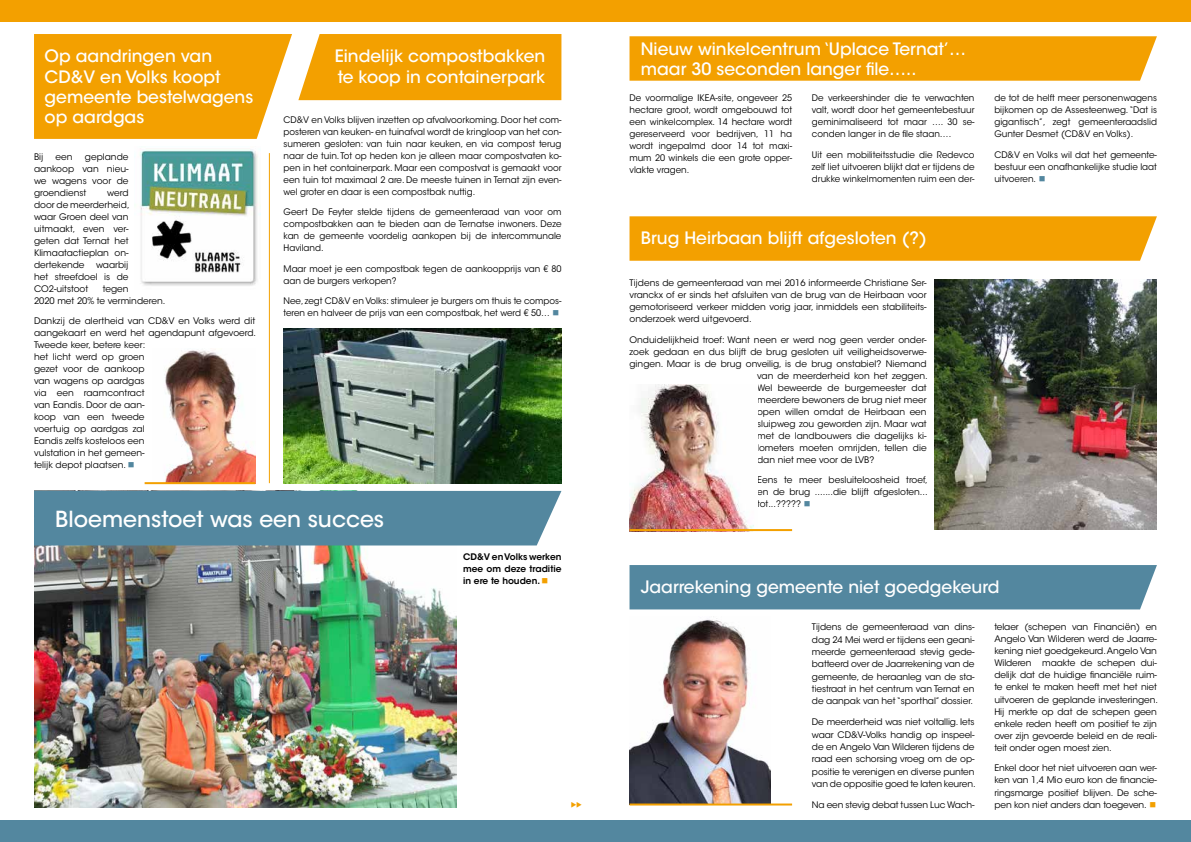
<style>
.page{position:relative;width:1191px;height:842px;background:#fff}
.page>*{position:absolute;margin:0;border:0;box-sizing:border-box;transform-origin:0 0}
.t1{font:500 22px "ITC Avant Garde Std";color:#fff}
.t2{font:500 17px/20.4px "ITC Avant Garde Std";color:#fff}
.t3{font:9px/12px "ITC Avant Garde Std";color:#000;text-align:justify}
.t4{font:600 9px/12px "ITC Avant Garde Std";color:#000;text-align:justify}
.s1{color:#53879f}
.s2{color:#f3a000}
</style>
<div class="page">
<img style="left:34px;top:545px;width:423px;height:263px">
<div style="left:34px;top:34px;width:258px;height:105px;background:#f3a000"></div>
<div style="left:629px;top:216px;width:528px;height:45px;background:#f3a000"></div>
<div style="left:629px;top:36px;width:528px;height:45px;background:#f3a000"></div>
<div style="left:629px;top:565px;width:528px;height:44px;background:#53879f"></div>
<div style="left:34px;top:491px;width:527px;height:54px;background:#53879f"></div>
<div style="left:0;top:0;width:1191px;height:22px;background:#f3a000"></div>
<div style="left:0;top:820px;width:1191px;height:22px;background:#53879f"></div>
<div style="left:298px;top:34px;width:263px;height:66px;background:#f3a000"></div>
<hr style="left:269px;top:153px;width:1px;height:330px;background:#f3a000">
<img style="left:134px;top:149px;width:126px;height:137px">
<img style="left:165px;top:350px;width:90px;height:132px">
<img style="left:283px;top:329px;width:278px;height:154px">
<img style="left:934px;top:280px;width:223px;height:249px">
<img style="left:629px;top:384px;width:125px;height:145px">
<img style="left:629px;top:618px;width:141px;height:185px">
<hr style="left:629px;top:529px;width:163px;height:2px;background:#f3a000">
<hr style="left:145px;top:482px;width:110px;height:2px;background:#f3a000">
<hr style="left:629px;top:803px;width:163px;height:2px;background:#f3a000">
<h2 class="t2" style="left:45px;top:46px;width:210px">Op aandringen van<br>CD&amp;V en Volks koopt gemeente bestelwagens op aardgas</h2>
<p class="t3" style="left:34px;top:151px;width:96px;text-indent:51px">geplande aankoop van nieu&shy;we wagens voor de groendienst</p>
<p class="t3" style="left:34px;top:151px;width:11px">Bij</p>
<p class="t3" style="left:56px;top:151px;width:19px">een</p>
<p class="t3" style="left:34px;top:187px;width:97px;text-indent:73px">werd door de meerderheid, waar Groen deel van uitmaakt, even ver&shy;geten dat Ternat het Klimaatactieplan on&shy;dertekende</p>
<p class="t3" style="left:34px;top:259px;width:96px;text-indent:62px">waarbij het streefdoel is de CO2-uitstoot</p>
<p class="t3" style="left:34px;top:283px;width:133px;text-indent:69px">tegen<br>2020 met 20% te verminderen.</p>
<p class="t3" style="left:34px;top:315px;width:224px;text-align:left">Dankzij de alertheid van CD&amp;V en Volks werd dit aangekaart en werd het agendapunt afgevoerd.<br>Tweede keer, betere keer:<br>het licht werd op groen<br>gezet voor de aankoop<br>van wagens op aardgas<br>via een raamcontract<br>van Eandis. Door de aan-<br>koop van een tweede<br>voertuig op aardgas zal<br>Eandis zelfs kosteloos een<br>vulstation in het gemeen-<br>telijk depot plaatsen. <span class="s1">■</span></p>
<h2 class="t2" style="left:335px;top:46px;width:212px">Eindelijk compostbakken te koop in containerpark</h2>
<p class="t3" style="left:283px;top:114px;width:279px">CD&amp;V en Volks blijven inzetten op afvalvoorkoming. Door het com&shy;posteren van keuken- en tuinafval wordt de kringloop van het con&shy;sumeren gesloten: van tuin naar keuken, en via compost terug naar de tuin. Tot op heden kon je alleen maar compostvaten ko&shy;pen in het containerpark. Maar een compostvat is gemaakt voor een tuin tot maximaal 2 are. De meeste tuinen in Ternat zijn even&shy;wel groter en daar is een compostbak nuttig.</p>
<p class="t3" style="left:283px;top:206px;width:279px">Geert De Feyter stelde tijdens de gemeenteraad van voor om compostbakken aan te bieden aan de Ternatse inwoners. Deze kan de gemeente voordelig aankopen bij de intercommunale Haviland.</p>
<p class="t3" style="left:283px;top:263px;width:279px">Maar moet je een compostbak tegen de aankoopprijs van € 80 aan de burgers verkopen?</p>
<p class="t3" style="left:283px;top:295px;width:279px">Nee, zegt CD&amp;V en Volks: stimuleer je burgers om thuis te compos&shy;teren en halveer de prijs van een compostbak, het werd € 50… <span class="s1">■</span></p>
<h1 class="t1" style="left:55px;top:505px;width:330px">Bloemenstoet was een succes</h1>
<p class="t4" style="left:463px;top:551px;width:100px">CD&amp;V en Volks werken mee om deze traditie in ere te houden. <span class="s2">■</span></p>
<h2 class="t2" style="left:641px;top:38px;width:327px">Nieuw winkelcentrum ‘Uplace Ternat’… maar 30 seconden langer file…..</h2>
<p class="t3" style="left:629px;top:92px;width:164px">De voormalige IKEA-site, ongeveer 25 hectare groot, wordt omgebouwd tot een winkelcomplex. 14 hectare wordt gereserveerd voor bedrijven, 11 ha wordt ingepalmd door 14 tot maxi&shy;mum 20 winkels die een grote opper&shy;vlakte vragen.</p>
<p class="t3" style="left:812px;top:92px;width:164px">De verkeershinder die te verwachten valt, wordt door het gemeentebestuur geminimaliseerd tot maar …. 30 se&shy;conden langer in de file staan….</p>
<p class="t3" style="left:812px;top:149px;width:164px">Uit een mobiliteitsstudie die Redevco zelf liet uitvoeren blijkt dat er tijdens de drukke winkelmomenten ruim een der-</p>
<h2 class="t2" style="left:641px;top:228px;width:287px">Brug Heirbaan blijft afgesloten (?)</h2>
<p class="t3" style="left:629px;top:277px;width:299px">Tijdens de gemeenteraad van mei 2016 informeerde Christiane Ser&shy;vranckx of er sinds het afsluiten van de brug van de Heirbaan voor gemotoriseerd verkeer midden vorig jaar, inmiddels een stabiliteits&shy;onderzoek werd uitgevoerd.</p>
<p class="t3" style="left:629px;top:334px;width:299px">Onduidelijkheid troef: Want neen er werd nog geen verder onder-</p>
<p class="t3" style="left:629px;top:346px;width:299px">zoek gedaan en dus blijft de brug gesloten uit veiligheidsoverwe-</p>
<p class="t3" style="left:629px;top:358px;width:299px">gingen. Maar is de brug onveilig, is de brug onstabiel? Niemand</p>
<p class="t3" style="left:757px;top:370px;width:172px">van de meerderheid kon het zeggen.</p>
<p class="t3" style="left:757px;top:382px;width:171px">Wel beweerde de burgemeester dat</p>
<p class="t3" style="left:757px;top:394px;width:171px">meerdere bewoners de brug niet meer</p>
<p class="t3" style="left:757px;top:406px;width:171px">open willen omdat de Heirbaan een</p>
<p class="t3" style="left:757px;top:418px;width:171px">sluipweg zou geworden zijn. Maar wat</p>
<p class="t3" style="left:757px;top:430px;width:171px">met de landbouwers die dagelijks ki-</p>
<p class="t3" style="left:757px;top:442px;width:171px">lometers moeten omrijden, tellen die</p>
<p class="t3" style="left:757px;top:454px;width:119px">dan niet mee voor de LVB?</p>
<p class="t3" style="left:757px;top:474px;width:172px">Eens te meer besluiteloosheid troef, en de brug .......die blijft afgesloten... tot...????? <span class="s1">■</span></p>
<p class="t3" style="left:994px;top:92px;width:164px">de tot de helft meer personenwagens bijkomen op de Assesteenweg. “Dat is gigantisch”, zegt gemeenteraadslid Gunter Desmet (CD&amp;V en Volks).</p>
<p class="t3" style="left:994px;top:149px;width:164px">CD&amp;V en Volks wil dat het gemeente&shy;bestuur een onafhankelijke studie laat uitvoeren. <span class="s1">■</span></p>
<h2 class="t2" style="left:641px;top:577px;width:360px">Jaarrekening gemeente niet goedgekeurd</h2>
<p class="t3" style="left:812px;top:621px;width:164px;line-height:12.4px">Tijdens de gemeenteraad van dins&shy;dag 24 Mei werd er tijdens een geani&shy;meerde gemeenteraad stevig gede&shy;batteerd over de Jaarrekening van de gemeente, de heraanleg van de sta&shy;tiestraat in het centrum van Ternat en de aanpak van het “sporthal” dossier.</p>
<p class="t3" style="left:812px;top:716px;width:165px;line-height:12.4px">De meerderheid was niet voltallig. Iets waar CD&amp;V-Volks handig op inspeel&shy;de en Angelo Van Wilderen tijdens de raad een schorsing vroeg om de op&shy;positie te verenigen en diverse punten van de oppositie goed te laten keuren.</p>
<p class="t3" style="left:812px;top:799px;width:164px">Na een stevig debat tussen Luc Wach-</p>
<p class="t3" style="left:994px;top:621px;width:165px">telaer (schepen van Financiën) en Angelo Van Wilderen werd de Jaarre&shy;kening niet goedgekeurd. Angelo Van Wilderen maakte de schepen dui&shy;delijk dat de huidige financiële ruim&shy;te enkel te maken heeft met het niet uitvoeren de geplande investeringen.<br>Hij merkte op dat de schepen geen enkele reden heeft om positief te zijn over zijn gevoerde beleid en de reali&shy;teit onder ogen moest zien.</p>
<p class="t3" style="left:994px;top:762px;width:164px">Enkel door het niet uitvoeren aan wer&shy;ken van 1,4 Mio euro kon de financie&shy;ringsmarge positief blijven. De sche&shy;pen kon niet anders dan toegeven. <span class="s2">■</span></p>
</div>
